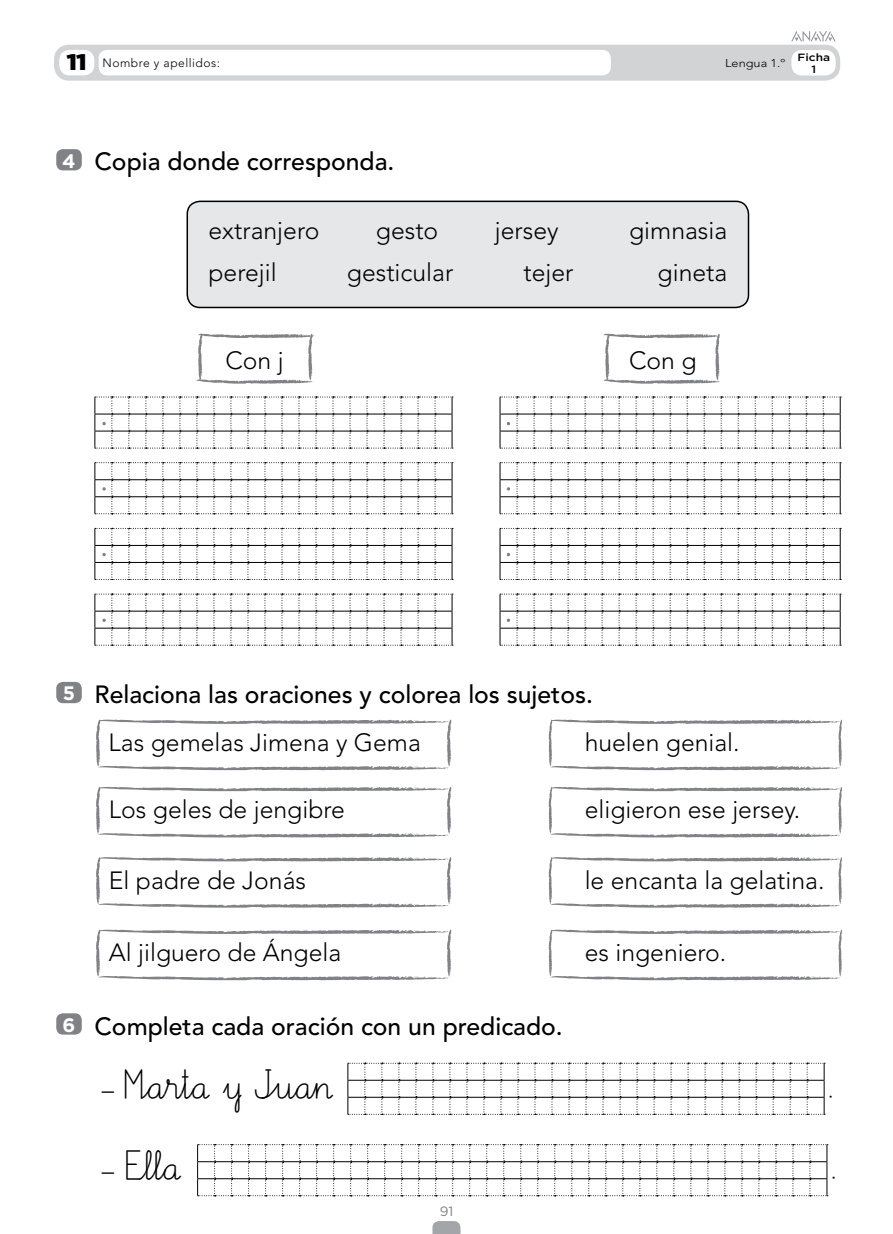
<style>
.page{position:relative;width:893px;height:1234px;background:#fff}
.page>*{position:absolute;margin:0;border:0;box-sizing:border-box;transform-origin:0 0}
.nuclTexto{font:42px "Neo Agustina Enlace";color:#000}
.nuclTexto-2{font:42px "Neo Agustina";color:#000}
.nuclTextoAct{font:300 24.75px "Avenir LT Std";color:#000}
.nuclTextoAct-2{font:500 24.75px "Avenir LT Std";color:#000}
.nuclNumPequeno{font:900 22.5px "Gotham";color:#000;scale:1.13 1}
.t1{font:700 19.5px "Gotham";color:#fff}
.t2{font:13.5px "Gotham";color:#808285}
.nuclTextoNombreP{font:300 12px "Avenir LT Std";letter-spacing:.04em;color:#000}
.nuclTextoAsignaturaP{font:300 11.25px "Avenir LT Std";color:#000;scale:1.13 1}
.nuclTextoFichaP{font:500 10.5px/12px "Gotham";color:#000;text-align:center;scale:1.13 1}
.s1{font-family:"Avenir LT Std";font-weight:300;font-size:24.75px}
.s2{font-family:"Neo Agustina"}
</style>
<div class="page">
<svg style="left:432px;top:1221px;width:28px;height:12px"></svg>
<div style="left:56px;top:149px;width:26px;height:21px;background:#808285;border-radius:7px"></div>
<div style="left:54px;top:45px;width:786px;height:36px;background:#d1d3d4;border-radius:15px"></div>
<div style="left:791px;top:50px;width:45px;height:25px;background:#fff;border-radius:10px"></div>
<div style="left:99px;top:50px;width:512px;height:25px;background:#fff;border-radius:9px"></div>
<div style="left:59px;top:50px;width:35px;height:25px;background:#fff;border-radius:10px"></div>
<svg style="left:791px;top:31px;width:45px;height:10px"></svg>
<div style="left:187px;top:201px;width:561px;height:106px;background:#e6e7e8;border-radius:13px"></div>
<div style="left:187px;top:200px;width:562px;height:108px;border:2px solid #000;border-radius:13px"></div>
<svg style="left:196px;top:333px;width:118px;height:51px"></svg>
<svg style="left:603px;top:333px;width:117px;height:51px"></svg>
<div style="left:56px;top:681px;width:26px;height:22px;background:#808285;border-radius:7px"></div>
<svg style="left:96px;top:719px;width:356px;height:51px"></svg>
<svg style="left:549px;top:719px;width:293px;height:51px"></svg>
<svg style="left:96px;top:787px;width:356px;height:50px"></svg>
<svg style="left:549px;top:787px;width:293px;height:50px"></svg>
<svg style="left:96px;top:857px;width:356px;height:50px"></svg>
<svg style="left:549px;top:857px;width:293px;height:50px"></svg>
<svg style="left:96px;top:929px;width:356px;height:51px"></svg>
<svg style="left:549px;top:929px;width:293px;height:51px"></svg>
<div style="left:56px;top:1013px;width:26px;height:21px;background:#808285;border-radius:7px"></div>
<svg style="left:347px;top:1062px;width:478px;height:52px"></svg>
<svg style="left:197px;top:1144px;width:631px;height:51px"></svg>
<svg style="left:94px;top:396px;width:359px;height:52px"></svg>
<svg style="left:94px;top:462px;width:359px;height:52px"></svg>
<svg style="left:94px;top:528px;width:359px;height:52px"></svg>
<svg style="left:94px;top:593px;width:359px;height:52px"></svg>
<svg style="left:500px;top:396px;width:341px;height:52px"></svg>
<svg style="left:500px;top:462px;width:341px;height:52px"></svg>
<svg style="left:500px;top:528px;width:341px;height:52px"></svg>
<svg style="left:500px;top:593px;width:341px;height:52px"></svg>
<p class="nuclNumPequeno" style="left:66px;top:47px;width:20px">11</p>
<p class="nuclTextoNombreP" style="left:103px;top:56px;width:119px">Nombre y apellidos:</p>
<p class="nuclTextoAsignaturaP" style="left:725px;top:56px;width:55px">Lengua 1.º</p>
<p class="nuclTextoFichaP" style="left:798px;top:51px;width:30px">Ficha<br>1</p>
<p class="t1" style="left:62px;top:148px;width:15px">4</p>
<p class="nuclTextoAct-2" style="left:95px;top:147px;width:301px">Copia donde corresponda.</p>
<p class="nuclTextoAct" style="left:209px;top:216px;width:112px">extranjero</p>
<p class="nuclTextoAct" style="left:376px;top:216px;width:64px">gesto</p>
<p class="nuclTextoAct" style="left:495px;top:216px;width:65px">jersey</p>
<p class="nuclTextoAct" style="left:629px;top:216px;width:100px">gimnasia</p>
<p class="nuclTextoAct" style="left:209px;top:258px;width:70px">perejil</p>
<p class="nuclTextoAct" style="left:347px;top:258px;width:108px">gesticular</p>
<p class="nuclTextoAct" style="left:523px;top:258px;width:51px">tejer</p>
<p class="nuclTextoAct" style="left:658px;top:258px;width:71px">gineta</p>
<p class="nuclTextoAct" style="left:225px;top:345px;width:60px">Con j</p>
<p class="nuclTextoAct" style="left:629px;top:345px;width:69px">Con g</p>
<p class="t1" style="left:63px;top:680px;width:14px">5</p>
<p class="nuclTextoAct-2" style="left:95px;top:680px;width:500px">Relaciona las oraciones y colorea los sujetos.</p>
<p class="nuclTextoAct" style="left:109px;top:727px;width:314px">Las gemelas Jimena y Gema</p>
<p class="nuclTextoAct" style="left:585px;top:727px;width:156px">huelen genial.</p>
<p class="nuclTextoAct" style="left:109px;top:794px;width:238px">Los geles de jengibre</p>
<p class="nuclTextoAct" style="left:585px;top:794px;width:217px">eligieron ese jersey.</p>
<p class="nuclTextoAct" style="left:109px;top:866px;width:199px">El padre de Jonás</p>
<p class="nuclTextoAct" style="left:585px;top:866px;width:241px">le encanta la gelatina.</p>
<p class="nuclTextoAct" style="left:109px;top:937px;width:234px">Al jilguero de Ángela</p>
<p class="nuclTextoAct" style="left:585px;top:937px;width:143px">es ingeniero.</p>
<p class="t1" style="left:63px;top:1011px;width:14px">6</p>
<p class="nuclTextoAct-2" style="left:95px;top:1011px;width:470px">Completa cada oración con un predicado.</p>
<p class="nuclTexto" style="left:96px;top:1058px;width:238px">©<span class="s1">–</span> <span class="s2">M</span>ñó<span class="s2">a</span>45<span class="s2">r</span>45<span class="s2">t</span>89<span class="s2">å</span> »<span class="s2">y J</span>pq<span class="s2">u</span>89<span class="s2">a</span>45<span class="s2">&gt;</span></p>
<p class="nuclTexto" style="left:96px;top:1139px;width:86px">©<span class="s1">–</span> <span class="s2">E</span>tu<span class="s2">l</span>67<span class="s2">l</span>89<span class="s2">å</span></p>
<p class="t2" style="left:440px;top:1202px;width:15px">91</p>
<p class="nuclTexto-2" style="left:824px;top:1060px;width:14px">.</p>
<p class="nuclTexto-2" style="left:827px;top:1141px;width:14px">.</p>
</div>
